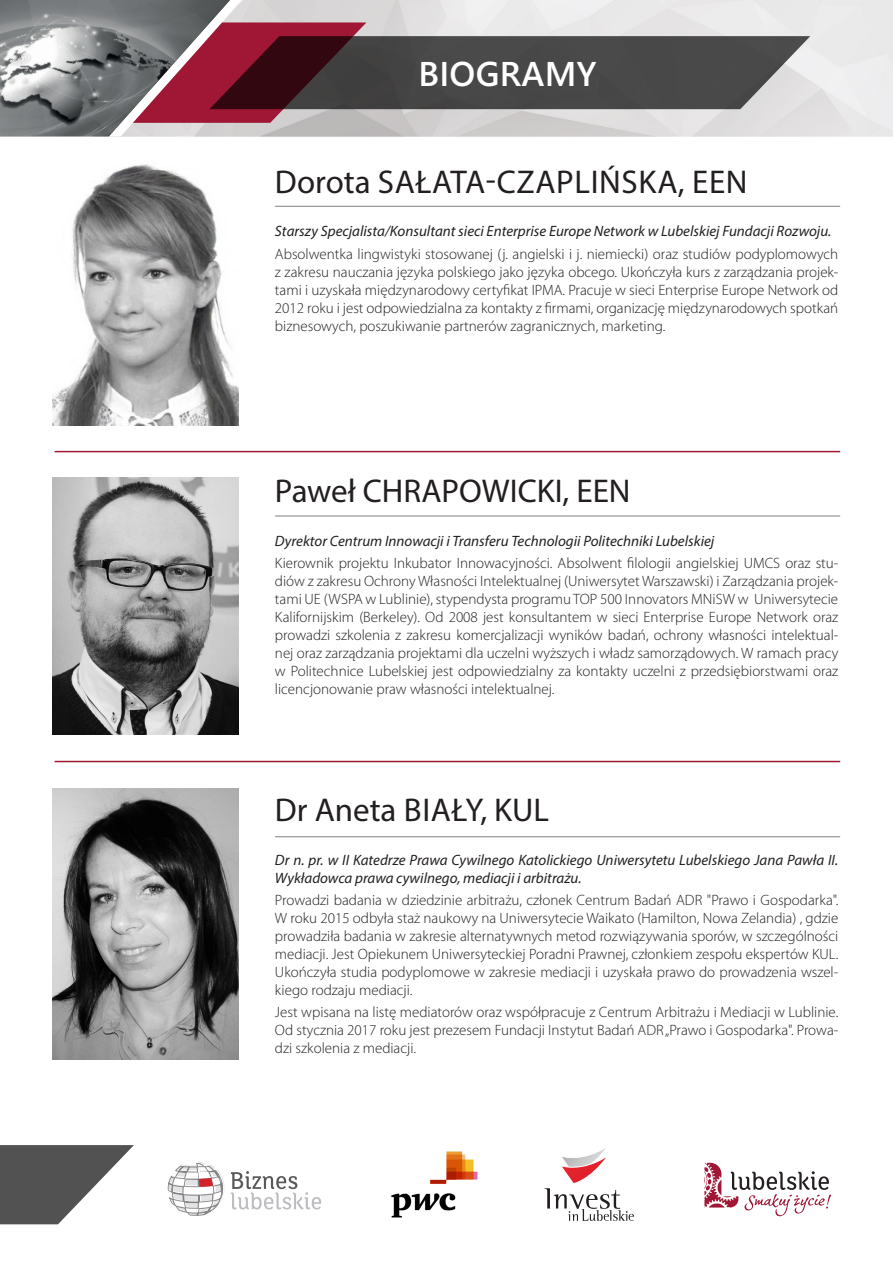
<style>
.page{position:relative;width:893px;height:1263px;background:#fff}
.page>*{position:absolute;margin:0;border:0;box-sizing:border-box;transform-origin:0 0}
.t1{font:600 34.2px "Segoe WP";letter-spacing:.01em;color:#fff}
.Imie{font:33px "Myriad Pro";color:#231f20}
.Imie-2{font:33px "Myriad Pro";letter-spacing:.02em;color:#231f20}
.opis{font:300 15px/18px "Myriad Pro";color:#231f20;text-align:justify}
.opis-2{font:italic 15px/18px "Myriad Pro";color:#231f20}
</style>
<div class="page">
<svg style="left:230px;top:0;width:580px;height:136px"></svg>
<img style="left:0;top:0;width:230px;height:136px">
<svg style="left:168px;top:1162px;width:57px;height:54px"></svg>
<svg style="left:231px;top:1171px;width:90px;height:38px"></svg>
<svg style="left:704px;top:1163px;width:127px;height:53px"></svg>
<svg style="left:545px;top:1148px;width:89px;height:73px"></svg>
<img style="left:391px;top:1151px;width:87px;height:67px">
<svg style="left:0;top:1145px;width:134px;height:79px"></svg>
<img style="left:53px;top:788px;width:185px;height:271px">
<img style="left:53px;top:477px;width:185px;height:258px">
<hr style="left:275px;top:206px;width:565px;height:1px;background:#808285">
<hr style="left:275px;top:516px;width:565px;height:1px;background:#808285">
<hr style="left:275px;top:836px;width:565px;height:1px;background:#808285">
<hr style="left:55px;top:451px;width:785px;height:1px;background:#9f1734">
<hr style="left:55px;top:761px;width:785px;height:1px;background:#9f1734">
<img style="left:53px;top:164px;width:185px;height:262px">
<h1 class="t1" style="left:418px;top:50px;width:180px">BIOGRAMY</h1>
<p class="Imie-2" style="left:275px;top:161px;width:474px">Dorota SAŁATA-CZAPLIŃSKA, EEN</p>
<p class="opis-2" style="left:275px;top:222px;width:558px">Starszy Specjalista/Konsultant sieci Enterprise Europe Network w Lubelskiej Fundacji Rozwoju.</p>
<p class="opis" style="left:275px;top:245px;width:565px">Absolwentka lingwistyki stosowanej (j. angielski i j. niemiecki) oraz studiów podyplomowych z zakresu nauczania języka polskiego jako języka obcego. Ukończyła kurs z zarządzania projek&shy;tami i uzyskała międzynarodowy certyfikat IPMA. Pracuje w sieci Enterprise Europe Network od 2012 roku i jest odpowiedzialna za kontakty z firmami, organizację międzynarodowych spotkań biznesowych, poszukiwanie partnerów zagranicznych, marketing.</p>
<p class="Imie" style="left:275px;top:471px;width:357px">Paweł CHRAPOWICKI, EEN</p>
<p class="opis-2" style="left:275px;top:531px;width:441px">Dyrektor Centrum Innowacji i Transferu Technologii Politechniki Lubelskiej</p>
<p class="opis" style="left:275px;top:554px;width:565px">Kierownik projektu Inkubator Innowacyjności. Absolwent filologii angielskiej UMCS oraz stu&shy;diów z zakresu Ochrony Własności Intelektualnej (Uniwersytet Warszawski) i Zarządzania projek&shy;tami UE (WSPA w Lublinie), stypendysta programu TOP 500 Innovators MNiSW w Uniwersytecie Kalifornijskim (Berkeley). Od 2008 jest konsultantem w sieci Enterprise Europe Network oraz prowadzi szkolenia z zakresu komercjalizacji wyników badań, ochrony własności intelektual&shy;nej oraz zarządzania projektami dla uczelni wyższych i władz samorządowych. W ramach pracy w Politechnice Lubelskiej jest odpowiedzialny za kontakty uczelni z przedsiębiorstwami oraz licencjonowanie praw własności intelektualnej.</p>
<p class="Imie" style="left:275px;top:790px;width:276px">Dr Aneta BIAŁY, KUL</p>
<p class="opis-2" style="left:275px;top:851px;width:565px">Dr n. pr. w II Katedrze Prawa Cywilnego Katolickiego Uniwersytetu Lubelskiego Jana Pawła II.<br>Wykładowca prawa cywilnego, mediacji i arbitrażu.</p>
<p class="opis" style="left:275px;top:891px;width:565px">Prowadzi badania w dziedzinie arbitrażu, członek Centrum Badań ADR "Prawo i Gospodarka".<br>W roku 2015 odbyła staż naukowy na Uniwersytecie Waikato (Hamilton, Nowa Zelandia) , gdzie prowadziła badania w zakresie alternatywnych metod rozwiązywania sporów, w szczególności mediacji. Jest Opiekunem Uniwersyteckiej Poradni Prawnej, członkiem zespołu ekspertów KUL.<br>Ukończyła studia podyplomowe w zakresie mediacji i uzyskała prawo do prowadzenia wszel&shy;kiego rodzaju mediacji.</p>
<p class="opis" style="left:275px;top:1004px;width:565px">Jest wpisana na listę mediatorów oraz współpracuje z Centrum Arbitrażu i Mediacji w Lublinie.<br>Od stycznia 2017 roku jest prezesem Fundacji Instytut Badań ADR „Prawo i Gospodarka". Prowa&shy;dzi szkolenia z mediacji.</p>
</div>
